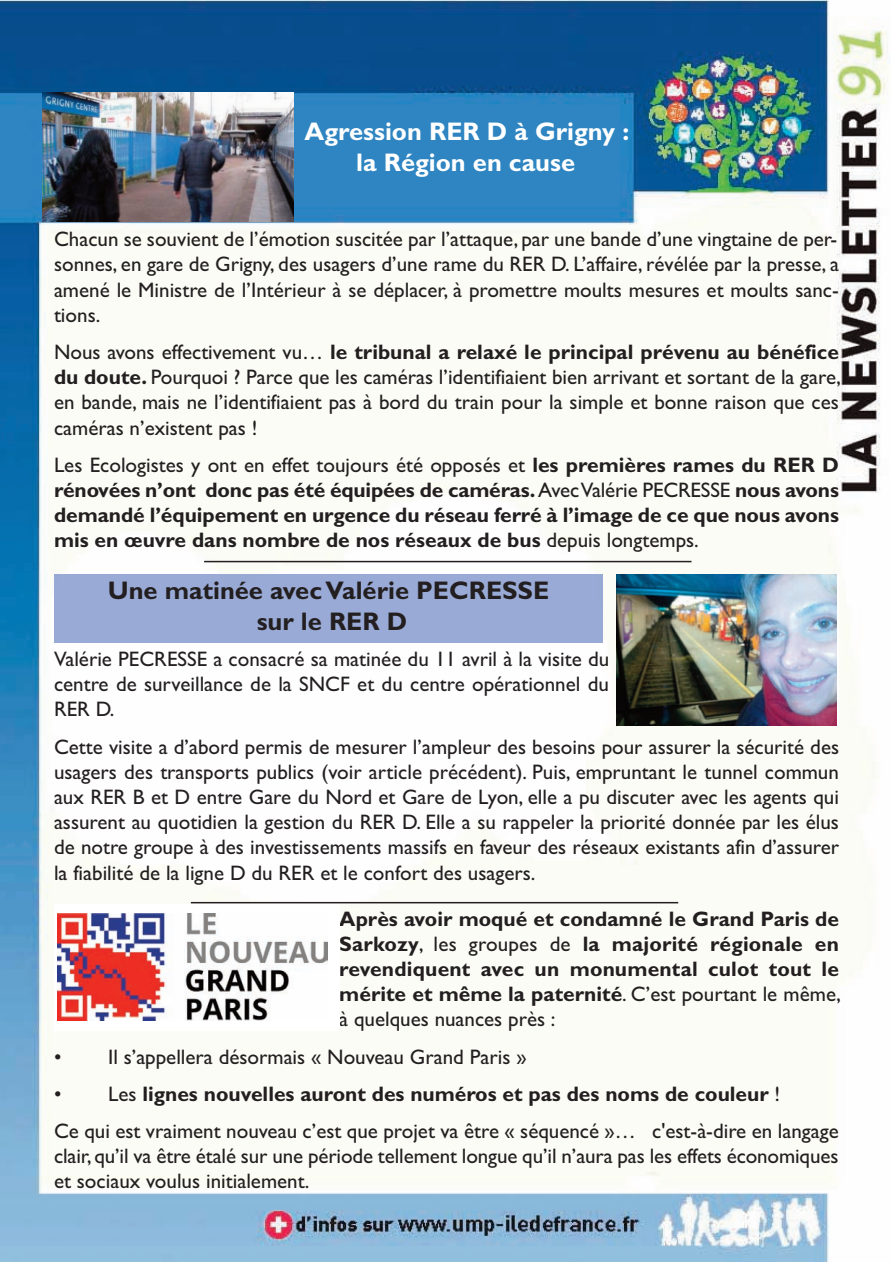
<style>
.page{position:relative;width:893px;height:1263px;background:#fff}
.page>*{position:absolute;margin:0;border:0;box-sizing:border-box;transform-origin:0 0}
.t1{font:700 25.5px/30.6px "Gill Sans";color:#231f20;text-align:center}
.t2{font:700 25.5px/30.6px "Gill Sans";color:#fff;text-align:center}
.t3{font:21px/25.2px "Gill Sans";color:#231f20;text-align:justify}
.t4{font:700 21px/25.2px "Gill Sans";color:#231f20;text-align:justify}
.s1{font-weight:700}
.s2{font-weight:400}
</style>
<div class="page">
<img style="left:0;top:1px;width:888px;height:1261px">
<hr style="left:204px;top:561px;width:487px;height:1px;background:#231f20">
<div style="left:54px;top:575px;width:549px;height:67px;background:#99aad6"></div>
<img style="left:43px;top:93px;width:250px;height:128px">
<hr style="left:191px;top:902px;width:487px;height:1px;background:#231f20">
<img style="left:617px;top:575px;width:220px;height:151px">
<div style="left:54px;top:904px;width:285px;height:127px;background:#fff"></div>
<img style="left:57px;top:914px;width:270px;height:107px">
<p class="t2" style="left:305px;top:116px;width:326px">Agression RER D à Grigny : la Région en cause</p>
<p class="t3" style="left:54px;top:226px;width:786px">Chacun se souvient de l’émotion suscitée par l’attaque, par une bande d’une vingtaine de per&shy;sonnes, en gare de Grigny, des usagers d’une rame du RER D. L’affaire, révélée par la presse, a amené le Ministre de l’Intérieur à se déplacer, à promettre moults mesures et moults sanc&shy;tions.</p>
<p class="t3" style="left:54px;top:339px;width:789px">Nous avons effectivement vu… <span class="s1">le tribunal a relaxé le principal prévenu au bénéfice du doute.</span> Pourquoi ? Parce que les caméras l’identifiaient bien arrivant et sortant de la gare, en bande, mais ne l’identifiaient pas à bord du train pour la simple et bonne raison que ces caméras n’existent pas !</p>
<p class="t4" style="left:54px;top:452px;width:787px"><span class="s2">Les Ecologistes y ont en effet toujours été opposés et</span> les premières rames du RER D rénovées n’ont donc pas été équipées de caméras. <span class="s2">Avec Valérie PECRESSE</span> nous avons demandé l’équipement en urgence du réseau ferré à l’image de ce que nous avons mis en œuvre dans nombre de nos réseaux de bus <span class="s2">depuis longtemps.</span></p>
<p class="t1" style="left:108px;top:575px;width:443px">Une matinée avec Valérie PECRESSE sur le RER D</p>
<p class="t3" style="left:54px;top:646px;width:557px">Valérie PECRESSE a consacré sa matinée du 11 avril à la visite du centre de surveillance de la SNCF et du centre opérationnel du RER D.</p>
<p class="t3" style="left:54px;top:734px;width:787px">Cette visite a d’abord permis de mesurer l’ampleur des besoins pour assurer la sécurité des usagers des transports publics (voir article précédent). Puis, empruntant le tunnel commun aux RER B et D entre Gare du Nord et Gare de Lyon, elle a pu discuter avec les agents qui assurent au quotidien la gestion du RER D. Elle a su rappeler la priorité donnée par les élus de notre groupe à des investissements massifs en faveur des réseaux existants afin d’assurer la fiabilité de la ligne D du RER et le confort des usagers.</p>
<p class="t4" style="left:339px;top:906px;width:503px">Après avoir moqué et condamné le Grand Paris de Sarkozy<span class="s2">, les groupes de</span> la majorité régionale en revendiquent avec un monumental culot tout le mérite et même la paternité<span class="s2">. C’est pourtant le même, à quelques nuances près :</span></p>
<p class="t3" style="left:54px;top:1044px;width:474px">• Il s’appellera désormais « Nouveau Grand Paris »</p>
<p class="t3" style="left:54px;top:1075px;width:786px;line-height:37.2px">• Les <span class="s1">lignes nouvelles auront des numéros et pas des noms de couleur</span> !<br>Ce qui est vraiment nouveau c’est que projet va être « séquencé »… c'est-à-dire en langage</p>
<p class="t3" style="left:54px;top:1143px;width:786px">clair, qu’il va être étalé sur une période tellement longue qu’il n’aura pas les effets économiques et sociaux voulus initialement.</p>
</div>
